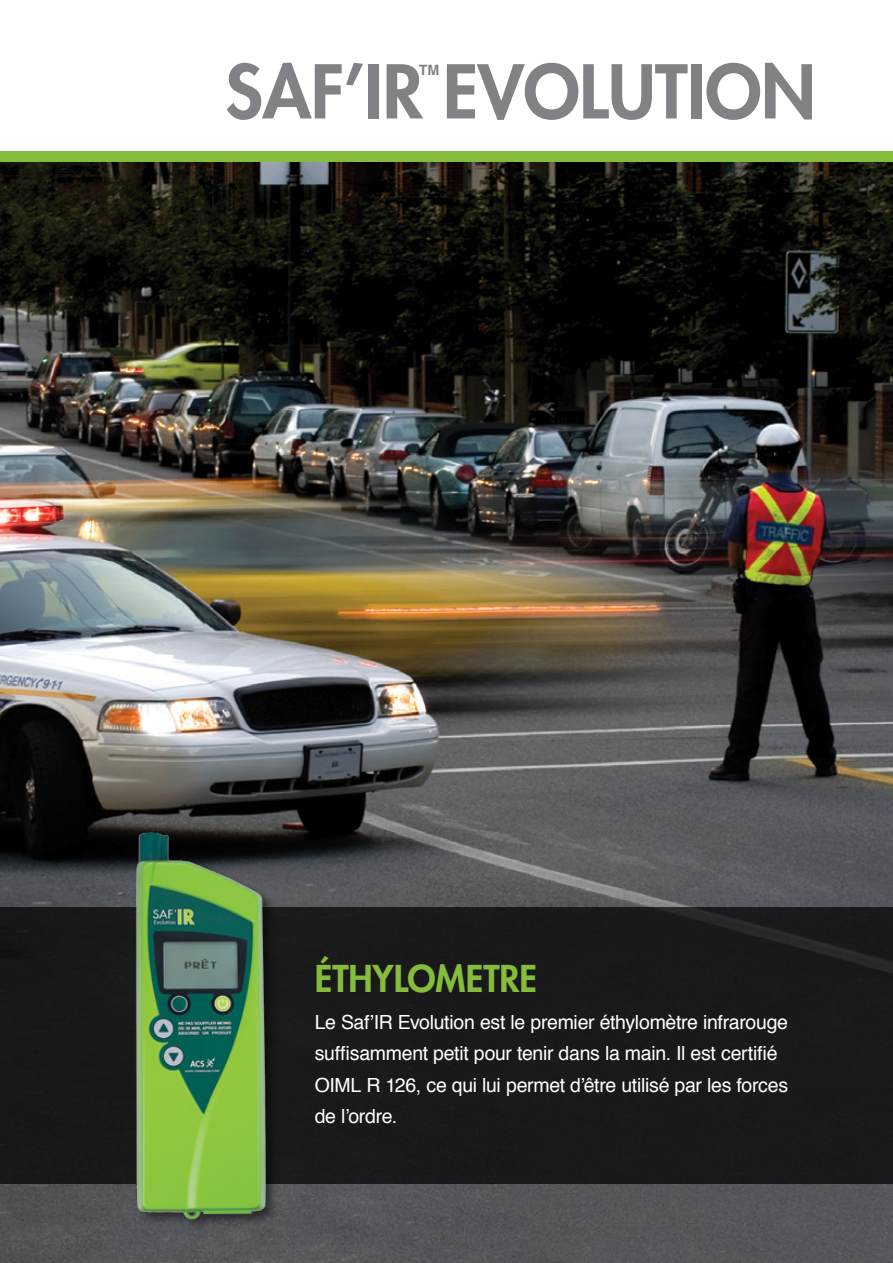
<style>
.page{position:relative;width:893px;height:1263px;background:#fff}
.page>*{position:absolute;margin:0;border:0;box-sizing:border-box;transform-origin:0 0}
.t1{font:800 72px "Futura Std";letter-spacing:-.005em;color:#808285}
.t2{font:800 36px "Futura Std";letter-spacing:-.005em;color:#85bc3c}
.t3{font:19.5px/31.5px "Helvetica";letter-spacing:-.015em;color:#fff}
.t4{font:700 14.25px "Helvetica";color:#808285}
</style>
<div class="page">
<img style="left:0;top:162px;width:893px;height:1101px">
<div style="left:0;top:907px;width:893px;height:277px;background:#19191b"></div>
<div style="left:135px;top:830px;width:144px;height:401px;background:#000;opacity:.5"></div>
<img style="left:129px;top:826px;width:146px;height:395px">
<div style="left:0;top:151px;width:893px;height:11px;background:#85bc3c"></div>
<h1 class="t1" style="left:225px;top:46px;width:592px">SAF’IR EVOLUTION</h1>
<p class="t4" style="left:419px;top:58px;width:22px">TM</p>
<h2 class="t2" style="left:315px;top:956px;width:224px">ÉTHYLOMETRE</h2>
<p class="t3" style="left:315px;top:1006px;width:475px">Le Saf’IR Evolution est le premier éthylomètre infrarouge suffisamment petit pour tenir dans la main. Il est certifié OIML R 126, ce qui lui permet d’être utilisé par les forces de l’ordre.</p>
</div>
